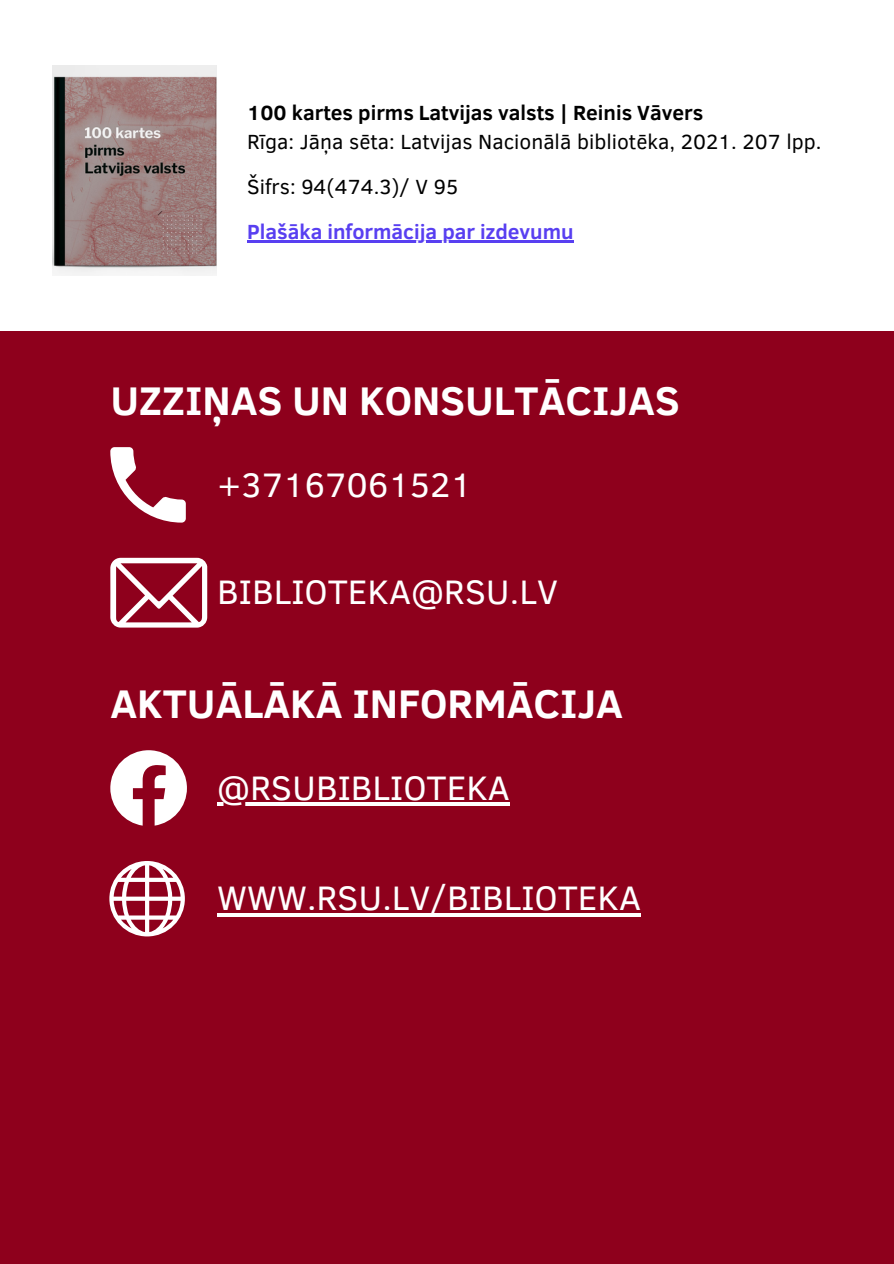
<style>
.page{position:relative;width:894px;height:1264px;background:#fff}
.page>*{position:absolute;margin:0;border:0;box-sizing:border-box;transform-origin:0 0}
.t1{font:700 40.95px "Clear Sans";color:#fff}
.t2{font:34.8px "Clear Sans";color:#fff}
.t3{font:21px/45px "Clear Sans";color:#000}
.t4{font:700 21px "Clear Sans";color:#000}
.t5{font:700 21px "Clear Sans";color:#583ff1}
</style>
<div class="page">
<img style="left:52px;top:65px;width:165px;height:211px">
<div style="left:0;top:332px;width:893px;height:931px;background:#8e001c"></div>
<hr style="left:247px;top:241px;width:326px;height:2px;background:#583ff1">
<svg style="left:110px;top:447px;width:76px;height:75px"></svg>
<svg style="left:110px;top:558px;width:97px;height:69px"></svg>
<svg style="left:110px;top:750px;width:77px;height:75px"></svg>
<hr style="left:217px;top:802px;width:292px;height:3px;background:#fff">
<svg style="left:109px;top:861px;width:76px;height:75px"></svg>
<hr style="left:217px;top:913px;width:423px;height:3px;background:#fff">
<p class="t4" style="left:247px;top:97px;width:457px">100 kartes pirms Latvijas valsts | Reinis Vāvers</p>
<p class="t3" style="left:247px;top:118px;width:575px">Rīga: Jāņa sēta: Latvijas Nacionālā bibliotēka, 2021. 207 lpp.<br>Šifrs: 94(474.3)/ V 95</p>
<p class="t5" style="left:247px;top:216px;width:328px">Plašāka informācija par izdevumu</p>
<h1 class="t1" style="left:110px;top:370px;width:570px">UZZIŅAS UN KONSULTĀCIJAS</h1>
<h2 class="t2" style="left:217px;top:459px;width:256px">+37167061521</h2>
<h2 class="t2" style="left:217px;top:566px;width:342px">BIBLIOTEKA@RSU.LV</h2>
<h1 class="t1" style="left:110px;top:673px;width:514px">AKTUĀLĀKĀ INFORMĀCIJA</h1>
<h2 class="t2" style="left:217px;top:762px;width:294px">@RSUBIBLIOTEKA</h2>
<h2 class="t2" style="left:217px;top:873px;width:425px">WWW.RSU.LV/BIBLIOTEKA</h2>
</div>
